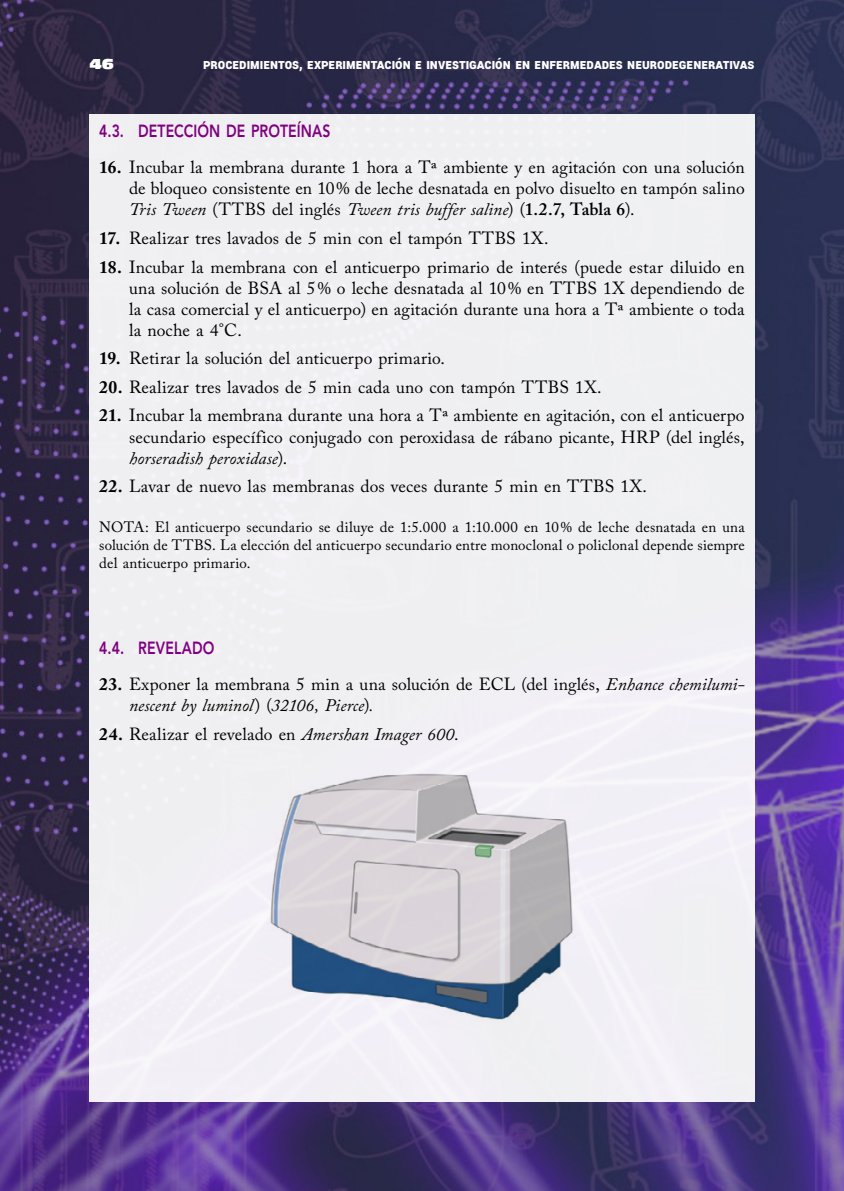
<style>
.page{position:relative;width:844px;height:1191px;background:#fff}
.page>*{position:absolute;margin:0;border:0;box-sizing:border-box;transform-origin:0 0}
.t1{font:17.5px/21px "Adobe Caslon Pro";letter-spacing:.005em;color:#000;text-align:justify}
.t2{font:800 17.5px "Avenir LT Std";letter-spacing:.01em;color:#800080;scale:.8 1}
.t3{font:14.88px/17.8px "Adobe Caslon Pro";letter-spacing:.01em;color:#000;text-align:justify}
.t4{font:900 14px "Roboto";color:#fff;scale:.9 1}
.t5{font:14px "Antique Olive Std Nord";color:#fff}
.s1{font-weight:700}
.s2{font-style:italic}
.s3{font-weight:600}
</style>
<div class="page">
<img style="left:0;top:0;width:843px;height:1191px">
<div style="left:89px;top:114px;width:665px;height:987px;background:#f0f0f2"></div>
<img style="left:270px;top:773px;width:303px;height:247px">
<p class="t5" style="left:89px;top:56px;width:26px">46</p>
<p class="t4" style="left:203px;top:55px;width:614px">Procedimientos, experimentación e investigación en enfermedades neurodegenerativas</p>
<p class="t2" style="left:99px;top:121px;width:290px">4.3. DETECCIÓN DE PROTEÍNAS</p>
<p class="t1" style="left:129px;top:157px;width:617px;text-indent:-30px"><span class="s1">16.</span> Incubar la membrana durante 1 hora a Tª ambiente y en agitación con una solución de bloqueo consistente en 10% de leche desnatada en polvo disuelto en tampón salino <span class="s2">Tris Tween</span> (TTBS del inglés <span class="s2">Tween tris buffer saline</span>) (<span class="s3">1.2.7, Tabla 6</span>).</p>
<p class="t1" style="left:99px;top:227px;width:450px"><span class="s1">17.</span> Realizar tres lavados de 5 min con el tampón TTBS 1X.</p>
<p class="t1" style="left:129px;top:256px;width:617px;text-indent:-30px"><span class="s1">18.</span> Incubar la membrana con el anticuerpo primario de interés (puede estar diluido en una solución de BSA al 5% o leche desnatada al 10% en TTBS 1X dependiendo de la casa comercial y el anticuerpo) en agitación durante una hora a Tª ambiente o toda la noche a 4°C.</p>
<p class="t1" style="left:99px;top:348px;width:347px"><span class="s1">19.</span> Retirar la solución del anticuerpo primario.</p>
<p class="t1" style="left:99px;top:376px;width:503px"><span class="s1">20.</span> Realizar tres lavados de 5 min cada uno con tampón TTBS 1X.</p>
<p class="t1" style="left:129px;top:405px;width:617px;text-indent:-30px"><span class="s1">21.</span> Incubar la membrana durante una hora a Tª ambiente en agitación, con el anticuerpo secundario específico conjugado con peroxidasa de rábano picante, HRP (del inglés, <span class="s2">horseradish peroxidase</span>).</p>
<p class="t1" style="left:99px;top:475px;width:549px"><span class="s1">22.</span> Lavar de nuevo las membranas dos veces durante 5 min en TTBS 1X.</p>
<p class="t3" style="left:99px;top:518px;width:646px">NOTA: El anticuerpo secundario se diluye de 1:5.000 a 1:10.000 en 10% de leche desnatada en una solución de TTBS. La elección del anticuerpo secundario entre monoclonal o policlonal depende siempre del anticuerpo primario.</p>
<p class="t2" style="left:99px;top:637px;width:146px">4.4. REVELADO</p>
<p class="t1" style="left:129px;top:673px;width:617px;text-indent:-30px"><span class="s1">23.</span> Exponer la membrana 5 min a una solución de ECL (del inglés, <span class="s2">Enhance chemilumi&shy;nescent by luminol</span>) (<span class="s2">32106, Pierce</span>)<span class="s2">.</span></p>
<p class="t1" style="left:99px;top:723px;width:361px"><span class="s1">24.</span> Realizar el revelado en <span class="s2">Amershan Imager 600</span>.</p>
</div>
